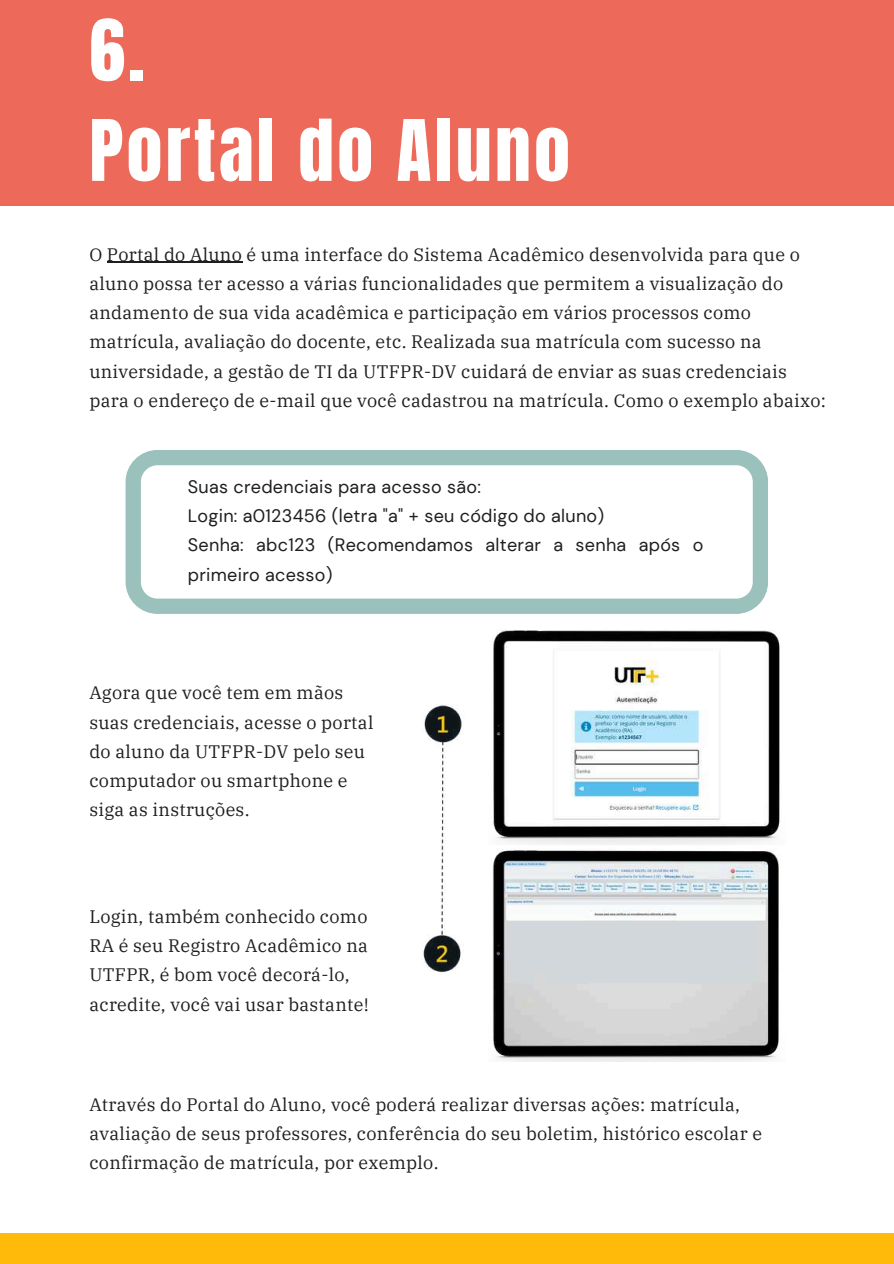
<style>
.page{position:relative;width:894px;height:1264px;background:#fff}
.page>*{position:absolute;margin:0;border:0;box-sizing:border-box;transform-origin:0 0}
.t1{font:72px/100.2px "Anton";letter-spacing:.045em;color:#fff}
.t2{font:18px/29.2px "IBM Plex Serif";letter-spacing:.015em;color:#1d1e1e}
.t3{font:18px/29.2px "DM Sans";letter-spacing:.015em;color:#1d1e1e}
</style>
<div class="page">
<div style="left:0;top:0;width:893px;height:206px;background:#ed6a5a"></div>
<div style="left:0;top:1233px;width:893px;height:30px;background:#ffba0a"></div>
<img style="left:423px;top:630px;width:357px;height:431px">
<hr style="left:107px;top:262px;width:135px;height:1px;background:#1d1e1e">
<svg style="left:125px;top:450px;width:642px;height:164px"></svg>
<h1 class="t1" style="left:89px;top:1px;width:482px">6.<br>Portal do Aluno</h1>
<p class="t2" style="left:89px;top:239px;width:738px">O Portal do Aluno é uma interface do Sistema Acadêmico desenvolvida para que o aluno possa ter acesso a várias funcionalidades que permitem a visualização do andamento de sua vida acadêmica e participação em vários processos como matrícula, avaliação do docente, etc. Realizada sua matrícula com sucesso na universidade, a gestão de TI da UTFPR-DV cuidará de enviar as suas credenciais para o endereço de e-mail que você cadastrou na matrícula. Como o exemplo abaixo:</p>
<p class="t3" style="left:188px;top:472px;width:517px">Suas credenciais para acesso são:<br>Login: a0123456 (letra "a" + seu código do aluno)<br>Senha: abc123 (Recomendamos alterar a senha após o primeiro acesso)</p>
<p class="t2" style="left:89px;top:678px;width:285px">Agora que você tem em mãos suas credenciais, acesse o portal do aluno da UTFPR-DV pelo seu computador ou smartphone e siga as instruções.</p>
<p class="t2" style="left:89px;top:901px;width:281px">Login, também conhecido como<br>RA é seu Registro Acadêmico na<br>UTFPR, é bom você decorá-lo, acredite, você vai usar bastante!</p>
<p class="t2" style="left:89px;top:1089px;width:674px">Através do Portal do Aluno, você poderá realizar diversas ações: matrícula, avaliação de seus professores, conferência do seu boletim, histórico escolar e confirmação de matrícula, por exemplo.</p>
</div>
